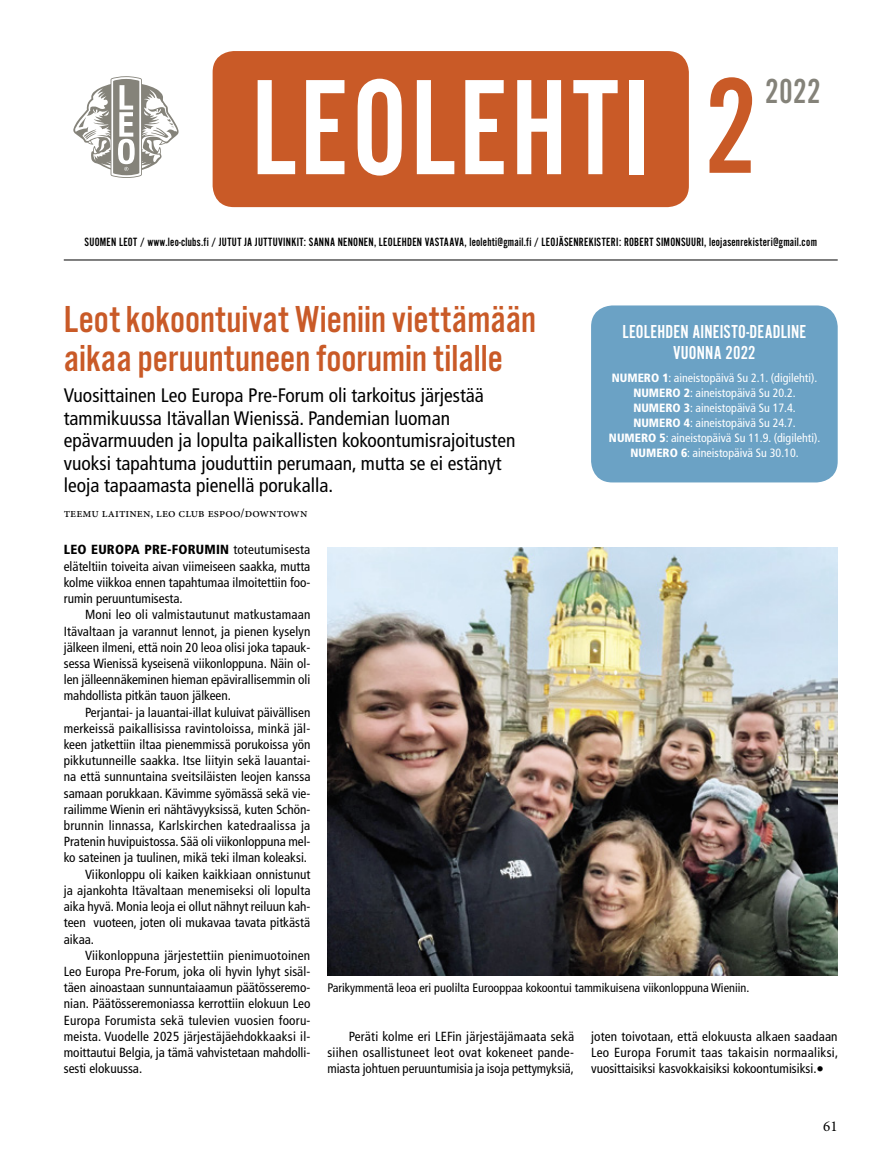
<style>
.page{position:relative;width:893px;height:1170px;background:#fff}
.page>*{position:absolute;margin:0;border:0;box-sizing:border-box;transform-origin:0 0}
.t1{font:141px "Alternate Got No 2 D";letter-spacing:.02em;color:#fff}
.t2{font:39px/39px "Alternate Got No 3 D";color:#c95a27}
.t3{font:36px "Alternate Got No 2 D";color:#848279}
.t4{font:condensed 19.5px/22.5px "Frutiger";color:#000}
.t5{font:19.5px/20.9px "Alternate Got No 2 D";letter-spacing:.01em;color:#fff;text-align:center}
.t6{font:15px "Minion Pro";color:#000}
.t7{font:condensed 13.2px/16.2px "Frutiger";color:#000;text-align:justify}
.t8{font:condensed 13.2px "Frutiger";letter-spacing:.02em;color:#000}
.t9{font:12.75px "Minion Pro";color:#000}
.t10{font:12.45px "Alternate Got No 2 D";letter-spacing:.02em;color:#000}
.t11{font:condensed 12.3px "Frutiger";color:#000}
.t12{font:condensed 12px/15px "Frutiger";color:#fff;text-align:center}
.s1{color:#c95a27}
.s2{font-weight:900}
.s3{font-size:15px}
</style>
<div class="page">
<div style="left:213px;top:51px;width:476px;height:156px;background:#c95a27;border-radius:21px"></div>
<svg style="left:73px;top:76px;width:106px;height:102px"></svg>
<hr style="left:64px;top:260px;width:774px;height:1px;background:#000">
<img style="left:327px;top:547px;width:511px;height:428px">
<div style="left:591px;top:305px;width:247px;height:177px;background:#6ba2c5;border-radius:21px"></div>
<h1 class="t1" style="left:251px;top:53px;width:508px">LEOLEHTI <span class="s1">2</span></h1>
<h3 class="t3" style="left:765px;top:72px;width:57px">2022</h3>
<p class="t10" style="left:85px;top:235px;width:734px">SUOMEN LEOT / www.leo-clubs.fi / JUTUT JA JUTTUVINKIT: SANNA NENONEN, LEOLEHDEN VASTAAVA, leolehti@gmail.fi / LEOJÄSENREKISTERI: ROBERT SIMONSUURI, leojasenrekisteri@gmail.com</p>
<h2 class="t2" style="left:64px;top:300px;width:474px">Leot kokoontuivat Wieniin viettämään aikaa peruuntuneen foorumin tilalle</h2>
<p class="t4" style="left:64px;top:384px;width:453px">Vuosittainen Leo Europa Pre-Forum oli tarkoitus järjestää tammikuussa Itävallan Wienissä. Pandemian luoman epävarmuuden ja lopulta paikallisten kokoontumisrajoitusten vuoksi tapahtuma jouduttiin perumaan, mutta se ei estänyt leoja tapaamasta pienellä porukalla.</p>
<p class="t9" style="left:64px;top:504px;width:245px">teemu laitinen, leo club espoo/downtown</p>
<h3 class="t5" style="left:622px;top:322px;width:185px">LEOLEHDEN AINEISTO-DEADLINE<br>VUONNA 2022</h3>
<p class="t12" style="left:609px;top:371px;width:213px"><span class="s2">NUMERO 1</span>: aineistopäivä Su 2.1. (digilehti).<br><span class="s2">NUMERO 2</span>: aineistopäivä Su 20.2.<br><span class="s2">NUMERO 3</span>: aineistopäivä Su 17.4.<br><span class="s2">NUMERO 4</span>: aineistopäivä Su 24.7.<br><span class="s2">NUMERO 5</span>: aineistopäivä Su 11.9. (digilehti).<br><span class="s2">NUMERO 6</span>: aineistopäivä Su 30.10.</p>
<p class="t7" style="left:64px;top:542px;width:248px"><span class="s2">LEO EUROPA PRE-FORUMIN</span> toteutumisesta eläteltiin toiveita aivan viimeiseen saakka, mutta kolme viikkoa ennen tapahtumaa ilmoitettiin foo&shy;rumin peruuntumisesta.</p>
<p class="t7" style="left:64px;top:606px;width:248px;text-indent:21px">Moni leo oli valmistautunut matkustamaan Itävaltaan ja varannut lennot, ja pienen kyselyn jälkeen ilmeni, että noin 20 leoa olisi joka tapauk&shy;sessa Wienissä kyseisenä viikonloppuna. Näin ol&shy;len jälleennäkeminen hieman epävirallisemmin oli mahdollista pitkän tauon jälkeen.</p>
<p class="t7" style="left:85px;top:704px;width:227px">Perjantai- ja lauantai-illat kuluivat päivällisen</p>
<p class="t7" style="left:64px;top:720px;width:248px">merkeissä paikallisissa ravintoloissa, minkä jäl-</p>
<p class="t7" style="left:64px;top:736px;width:248px">keen jatkettiin iltaa pienemmissä porukoissa yön</p>
<p class="t7" style="left:64px;top:752px;width:248px">pikkutunneille saakka. Itse liityin sekä lauantai-</p>
<p class="t7" style="left:64px;top:768px;width:248px">na että sunnuntaina sveitsiläisten leojen kanssa</p>
<p class="t7" style="left:64px;top:785px;width:248px">samaan porukkaan. Kävimme syömässä sekä vie-</p>
<p class="t7" style="left:64px;top:801px;width:248px">railimme Wienin eri nähtävyyksissä, kuten Schön-</p>
<p class="t8" style="left:64px;top:817px;width:248px">brunnin linnassa, Karlskirchen katedraalissa ja</p>
<p class="t7" style="left:64px;top:833px;width:248px">Pratenin huvipuistossa. Sää oli viikonloppuna mel-</p>
<p class="t7" style="left:64px;top:849px;width:245px">ko sateinen ja tuulinen, mikä teki ilman koleaksi.</p>
<p class="t7" style="left:85px;top:866px;width:227px">Viikonloppu oli kaiken kaikkiaan onnistunut</p>
<p class="t7" style="left:64px;top:882px;width:248px">ja ajankohta Itävaltaan menemiseksi oli lopulta</p>
<p class="t7" style="left:64px;top:898px;width:248px">aika hyvä. Monia leoja ei ollut nähnyt reiluun kah-</p>
<p class="t7" style="left:64px;top:914px;width:248px">teen vuoteen, joten oli mukavaa tavata pitkästä</p>
<p class="t7" style="left:64px;top:930px;width:32px">aikaa.</p>
<p class="t8" style="left:85px;top:947px;width:227px">Viikonloppuna järjestettiin pienimuotoinen</p>
<p class="t7" style="left:64px;top:963px;width:248px">Leo Europa Pre-Forum, joka oli hyvin lyhyt sisäl-</p>
<p class="t7" style="left:64px;top:979px;width:248px">täen ainoastaan sunnuntaiaamun päätösseremo-</p>
<p class="t7" style="left:64px;top:995px;width:248px">nian. Päätösseremoniassa kerrottiin elokuun Leo</p>
<p class="t8" style="left:64px;top:1012px;width:248px">Europa Forumista sekä tulevien vuosien fooru-</p>
<p class="t7" style="left:64px;top:1028px;width:248px">meista. Vuodelle 2025 järjestäjäehdokkaaksi il-</p>
<p class="t7" style="left:64px;top:1044px;width:248px">moittautui Belgia, ja tämä vahvistetaan mahdolli-</p>
<p class="t7" style="left:64px;top:1060px;width:80px">sesti elokuussa.</p>
<p class="t11" style="left:327px;top:980px;width:423px">Parikymmentä leoa eri puolilta Eurooppaa kokoontui tammikuisena viikonloppuna Wieniin.</p>
<p class="t7" style="left:327px;top:1027px;width:248px;text-indent:21px">Peräti kolme eri LEFin järjestäjämaata sekä siihen osallistuneet leot ovat kokeneet pande&shy;miasta johtuen peruuntumisia ja isoja pettymyksiä,</p>
<p class="t7" style="left:591px;top:1028px;width:249px">joten toivotaan, että elokuusta alkaen saadaan Leo Europa Forumit taas takaisin normaaliksi, vuosittaisiksi kasvokkaisiksi kokoontumisiksi.<span class="s3">•</span></p>
<p class="t6" style="left:823px;top:1115px;width:16px">61</p>
</div>
